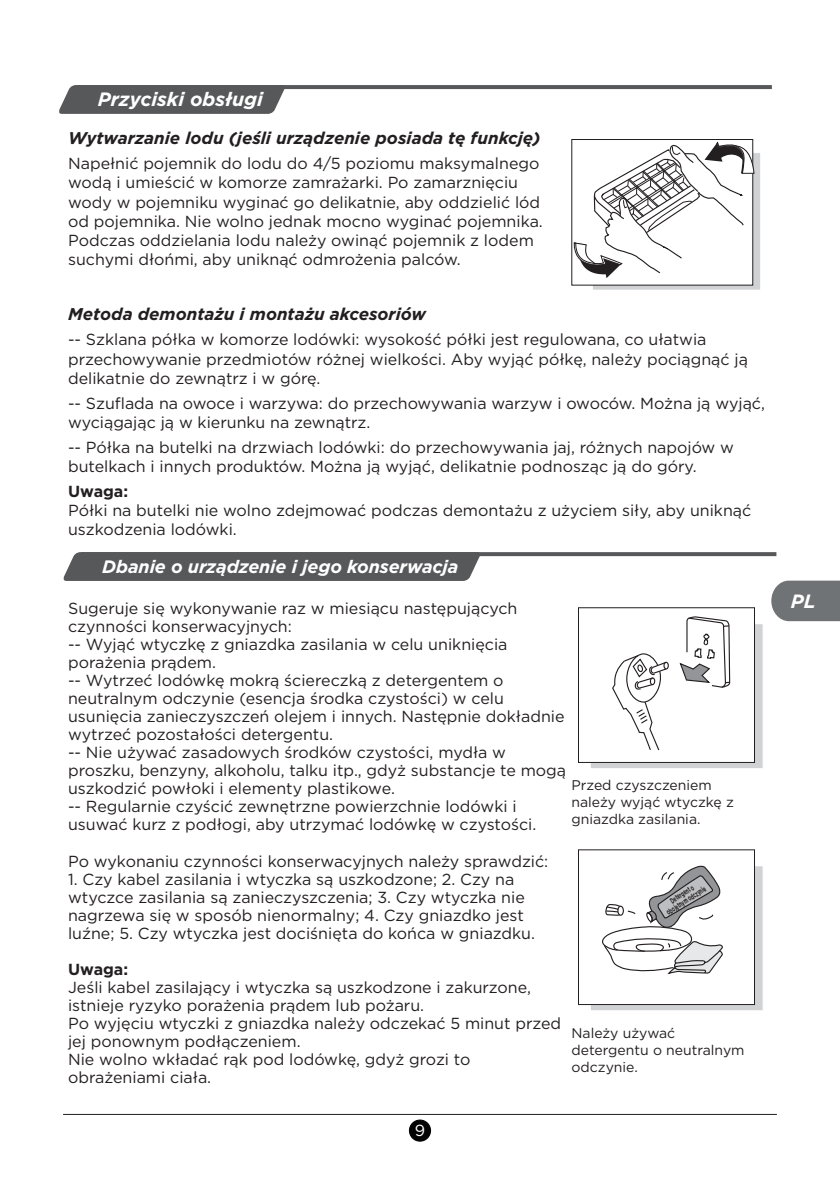
<style>
.page{position:relative;width:840px;height:1191px;background:#fff}
.page>*{position:absolute;margin:0;border:0;box-sizing:border-box;transform-origin:0 0}
.t1{font:italic 700 19.4px "Gotham";color:#fff}
.t2{font:italic 700 19.2px "Gotham";color:#fff}
.t3{font:italic 700 18px "Gotham";letter-spacing:-.005em;color:#fff}
.t4{font:italic 700 17px "Gotham";color:#231f20}
.t5{font:16px/18px "Gotham";color:#231f20}
.t6{font:700 16px "Gotham";color:#231f20}
.t7{font:16px "Gotham";color:#fff}
.t8{font:14px/16.8px "Gotham";color:#231f20}
.t9{font:700 8px/7.6px "Gotham";color:#231f20;text-align:center;scale:.55 1}
</style>
<div class="page">
<div style="left:409px;top:1120px;width:21px;height:21px;background:#030303;border-radius:50%"></div>
<div style="left:408px;top:1119px;width:23px;height:22px;border:1px solid #030303;border-radius:50%"></div>
<hr style="left:63px;top:1114px;width:713px;height:1px;background:#231f20">
<svg style="left:771px;top:580px;width:68px;height:41px;background:#7a7d80"></svg>
<svg style="left:593px;top:154px;width:165px;height:134px"></svg>
<div style="left:591px;top:152px;width:169px;height:138px;border:1px solid #fff"></div>
<div style="left:571px;top:139px;width:181px;height:146px;background:#fff"></div>
<div style="left:571px;top:139px;width:181px;height:146px;border:1px solid #231f20"></div>
<svg style="left:572px;top:142px;width:182px;height:136px"></svg>
<svg style="left:481px;top:552px;width:295px;height:4px"></svg>
<div style="left:63px;top:552px;width:418px;height:29px;background:#57585a"></div>
<svg style="left:589px;top:607px;width:174px;height:161px"></svg>
<div style="left:578px;top:849px;width:176px;height:155px;border:1px solid #231f20"></div>
<svg style="left:589px;top:865px;width:174px;height:145px"></svg>
<hr style="left:77px;top:85px;width:694px;height:4px;background:#57585a">
<svg style="left:59px;top:85px;width:227px;height:29px"></svg>
<p class="t1" style="left:98px;top:86px;width:167px">Przyciski obsługi</p>
<p class="t4" style="left:68px;top:127px;width:474px">Wytwarzanie lodu (jeśli urządzenie posiada tę funkcję)</p>
<p class="t5" style="left:68px;top:154px;width:476px;line-height:19.2px">Napełnić pojemnik do lodu do 4/5 poziomu maksymalnego wodą i umieścić w komorze zamrażarki. Po zamarznięciu wody w pojemniku wyginać go delikatnie, aby oddzielić lód od pojemnika. Nie wolno jednak mocno wyginać pojemnika.<br>Podczas oddzielania lodu należy owinąć pojemnik z lodem suchymi dłońmi, aby uniknąć odmrożenia palców.</p>
<p class="t4" style="left:68px;top:303px;width:359px">Metoda demontażu i montażu akcesoriów</p>
<p class="t5" style="left:68px;top:330px;width:681px;line-height:19.2px">-- Szklana półka w komorze lodówki: wysokość półki jest regulowana, co ułatwia przechowywanie przedmiotów różnej wielkości. Aby wyjąć półkę, należy pociągnąć ją delikatnie do zewnątrz i w górę.</p>
<p class="t5" style="left:68px;top:393px;width:698px;line-height:19.2px">-- Szuflada na owoce i warzywa: do przechowywania warzyw i owoców. Można ją wyjąć, wyciągając ją w kierunku na zewnątrz.</p>
<p class="t5" style="left:68px;top:437px;width:667px;line-height:19.2px">-- Półka na butelki na drzwiach lodówki: do przechowywania jaj, różnych napojów w butelkach i innych produktów. Można ją wyjąć, delikatnie podnosząc ją do góry.</p>
<p class="t6" style="left:68px;top:480px;width:62px">Uwaga:</p>
<p class="t5" style="left:68px;top:500px;width:684px;line-height:19.2px">Półki na butelki nie wolno zdejmować podczas demontażu z użyciem siły, aby uniknąć uszkodzenia lodówki.</p>
<p class="t3" style="left:102px;top:554px;width:357px">Dbanie o urządzenie i jego konserwacja</p>
<p class="t5" style="left:68px;top:599px;width:499px">Sugeruje się wykonywanie raz w miesiącu następujących czynności konserwacyjnych:<br>-- Wyjąć wtyczkę z gniazdka zasilania w celu uniknięcia porażenia prądem.<br>-- Wytrzeć lodówkę mokrą ściereczką z detergentem o neutralnym odczynie (esencja środka czystości) w celu usunięcia zanieczyszczeń olejem i innych. Następnie dokładnie wytrzeć pozostałości detergentu.<br>-- Nie używać zasadowych środków czystości, mydła w proszku, benzyny, alkoholu, talku itp., gdyż substancje te mogą uszkodzić powłoki i elementy plastikowe.<br>-- Regularnie czyścić zewnętrzne powierzchnie lodówki i usuwać kurz z podłogi, aby utrzymać lodówkę w czystości.</p>
<p class="t5" style="left:68px;top:851px;width:481px">Po wykonaniu czynności konserwacyjnych należy sprawdzić:</p>
<p class="t5" style="left:68px;top:869px;width:468px">1. Czy kabel zasilania i wtyczka są uszkodzone; 2. Czy na wtyczce zasilania są zanieczyszczenia; 3. Czy wtyczka nie nagrzewa się w sposób nienormalny; 4. Czy gniazdko jest luźne; 5. Czy wtyczka jest dociśnięta do końca w gniazdku.</p>
<p class="t6" style="left:68px;top:958px;width:62px">Uwaga:</p>
<p class="t5" style="left:68px;top:977px;width:494px">Jeśli kabel zasilający i wtyczka są uszkodzone i zakurzone, istnieje ryzyko porażenia prądem lub pożaru.<br>Po wyjęciu wtyczki z gniazdka należy odczekać 5 minut przed jej ponownym podłączeniem.<br>Nie wolno wkładać rąk pod lodówkę, gdyż grozi to obrażeniami ciała.</p>
<p class="t8" style="left:571px;top:776px;width:164px">Przed czyszczeniem należy wyjąć wtyczkę z gniazdka zasilania.</p>
<p class="t9" style="left:660px;top:903px;width:85px;rotate:-33deg">Detergent o<br>oboję t n ym odczyn i e</p>
<p class="t8" style="left:571px;top:1024px;width:174px">Należy używać detergentu o neutralnym odczynie.</p>
<p class="t7" style="left:414px;top:1120px;width:12px">9</p>
<p class="t2" style="left:790px;top:588px;width:27px">PL</p>
</div>
